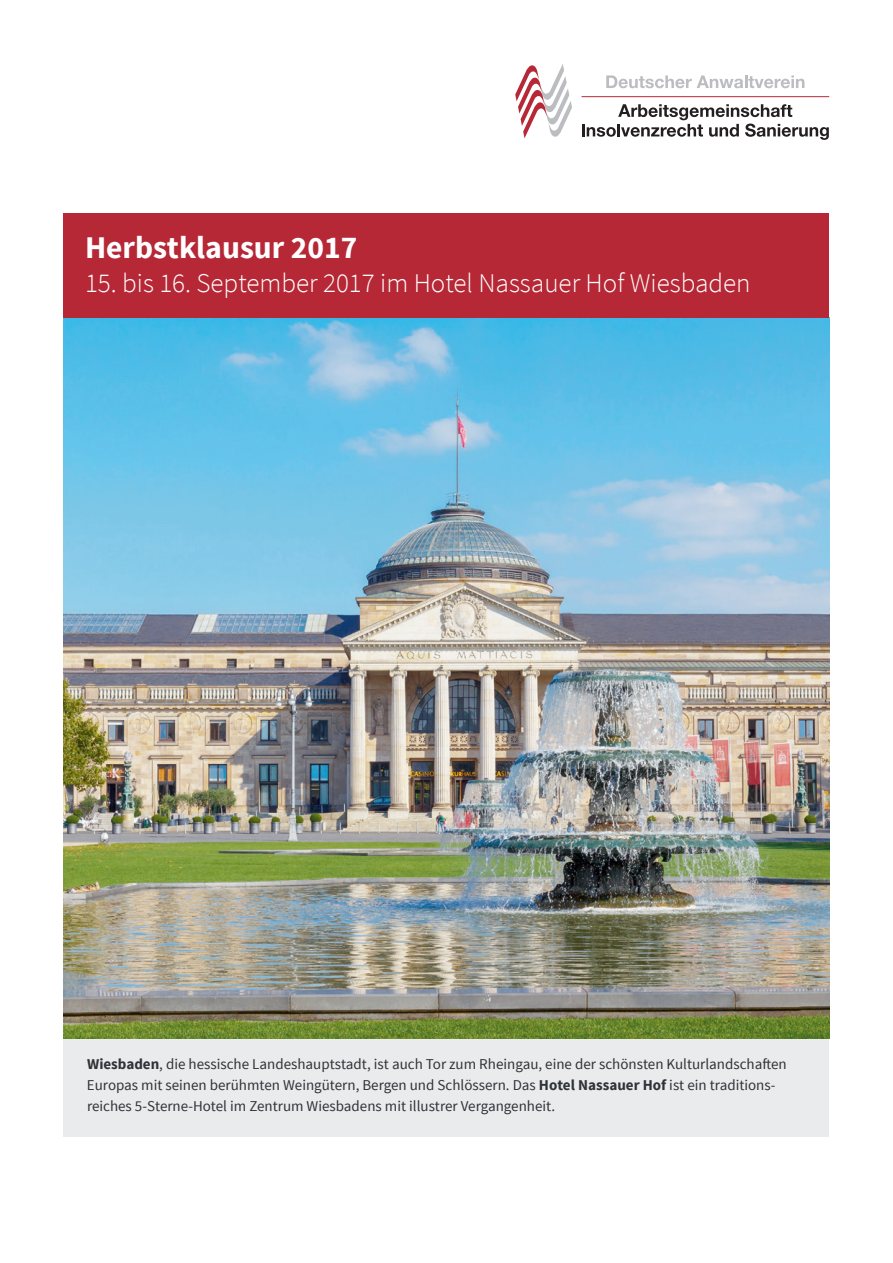
<style>
.page{position:relative;width:893px;height:1263px;background:#fff}
.page>*{position:absolute;margin:0;border:0;box-sizing:border-box;transform-origin:0 0}
.t1{font:700 31.5px "Source Sans Pro";color:#fff}
.t2{font:300 27px "Source Sans Pro";color:#fff}
.t3{font:15px/21px "Source Sans Pro";color:#2e3338}
.s1{font-weight:700}
</style>
<div class="page">
<div style="left:64px;top:1038px;width:765px;height:98px;background:#eaebed"></div>
<svg style="left:582px;top:104px;width:247px;height:36px"></svg>
<hr style="left:582px;top:96px;width:247px;height:1px;background:#b72837">
<svg style="left:515px;top:64px;width:57px;height:74px"></svg>
<svg style="left:606px;top:75px;width:198px;height:13px"></svg>
<img style="left:64px;top:317px;width:765px;height:721px">
<div style="left:64px;top:213px;width:765px;height:104px;background:#b72837"></div>
<h1 class="t1" style="left:85px;top:227px;width:274px">Herbstklausur 2017</h1>
<h2 class="t2" style="left:85px;top:267px;width:667px">15. bis 16. September 2017 im Hotel Nassauer Hof Wiesbaden</h2>
<p class="t3" style="left:87px;top:1053px;width:701px"><span class="s1">Wiesbaden</span>, die hessische Landeshauptstadt, ist auch Tor zum Rheingau, eine der schönsten Kulturlandschaften<br>Europas mit seinen berühmten Weingütern, Bergen und Schlössern. Das <span class="s1">Hotel Nassauer Hof</span> ist ein traditions&shy;reiches 5-Sterne-Hotel im Zentrum Wiesbadens mit illustrer Vergangenheit.</p>
</div>
